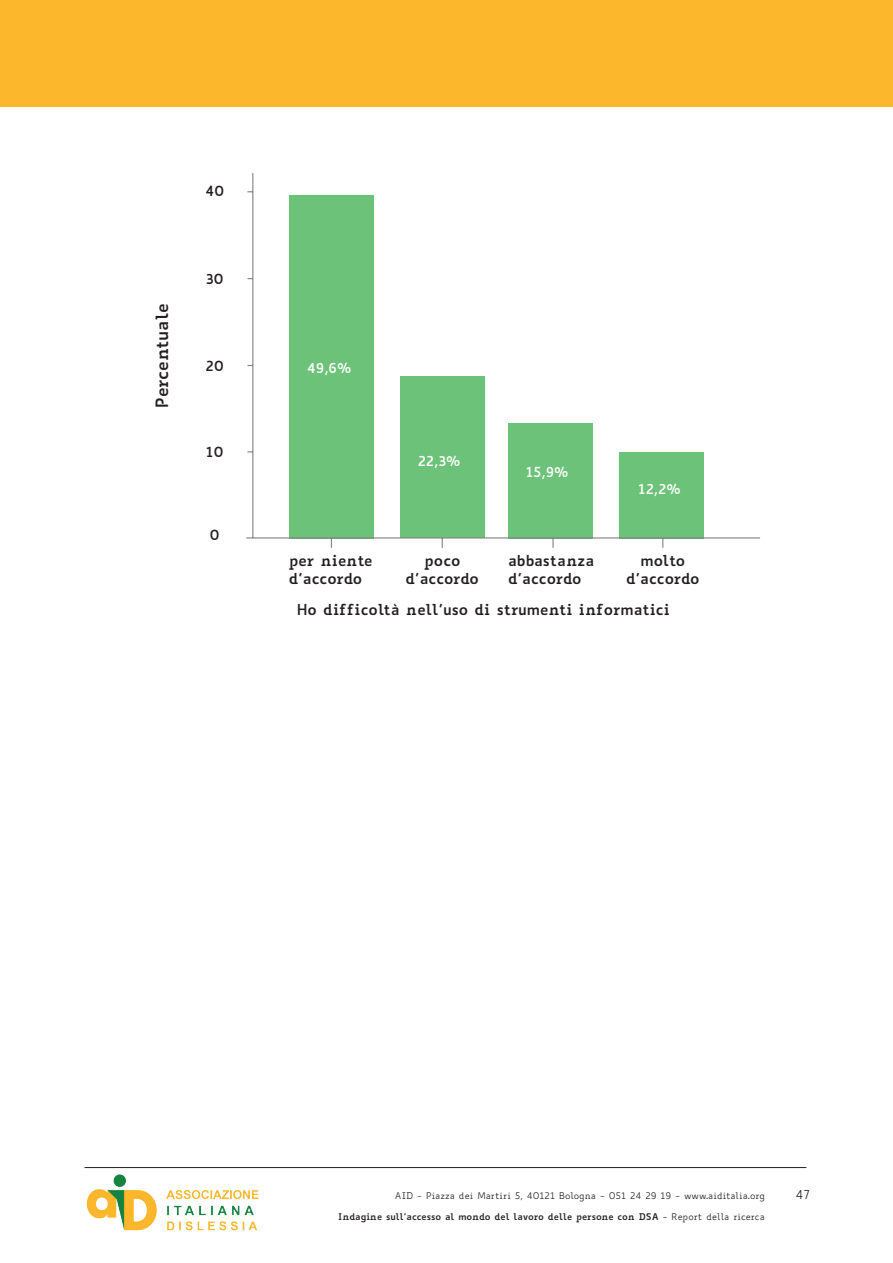
<style>
.page{position:relative;width:893px;height:1263px;background:#fff}
.page>*{position:absolute;margin:0;border:0;box-sizing:border-box;transform-origin:0 0}
.t1{font:700 16.65px "Biancoenero";color:#231f20}
.t2{font:700 14.85px/17.7px "Biancoenero";color:#231f20}
.t3{font:700 13.8px "Biancoenero";color:#231f20}
.t4{font:700 13.5px "Biancoenero";color:#fff}
.t5{font:12px "Biancoenero";color:#231f20}
.t6{font:700 9px "Biancoenero";color:#231f20}
.t7{font:9px "Biancoenero";color:#231f20}
.s1{font-weight:400}
</style>
<div class="page">
<div style="left:0;top:0;width:893px;height:107px;background:#fcb72c"></div>
<div style="left:619px;top:452px;width:85px;height:86px;background:#6dc279"></div>
<div style="left:508px;top:423px;width:85px;height:115px;background:#6dc279"></div>
<div style="left:400px;top:376px;width:84px;height:162px;background:#6dc279"></div>
<div style="left:289px;top:195px;width:85px;height:343px;background:#6dc279"></div>
<hr style="left:246px;top:537px;width:514px;height:1px;background:#808285">
<hr style="left:252px;top:173px;width:1px;height:365px;background:#808285">
<svg style="left:552px;top:538px;width:2px;height:10px"></svg>
<img style="left:86px;top:1174px;width:173px;height:57px">
<hr style="left:85px;top:1167px;width:721px;height:1px;background:#231f20">
<p class="t1" style="left:147px;top:408px;width:106px;rotate:-90deg">Percentuale</p>
<p class="t3" style="left:205px;top:179px;width:21px">40</p>
<p class="t3" style="left:206px;top:267px;width:20px">30</p>
<p class="t3" style="left:205px;top:353px;width:20px">20</p>
<p class="t3" style="left:206px;top:440px;width:19px">10</p>
<p class="t3" style="left:210px;top:522px;width:12px">0</p>
<p class="t4" style="left:307px;top:356px;width:46px">49,6%</p>
<p class="t4" style="left:418px;top:449px;width:44px">22,3%</p>
<p class="t4" style="left:526px;top:460px;width:44px">15,9%</p>
<p class="t4" style="left:638px;top:477px;width:44px">12,2%</p>
<p class="t2" style="left:289px;top:550px;width:85px">per niente d’accordo</p>
<p class="t2" style="left:406px;top:550px;width:75px;text-align:center">poco d’accordo</p>
<p class="t2" style="left:508px;top:550px;width:88px">abbastanza d’accordo</p>
<p class="t2" style="left:626px;top:550px;width:75px;text-align:center">molto d’accordo</p>
<p class="t2" style="left:297px;top:599px;width:375px">Ho difficoltà nell’uso di strumenti informatici</p>
<p class="t7" style="left:395px;top:1189px;width:371px">AID - Piazza dei Martiri 5, 40121 Bologna - 051 24 29 19 - www.aiditalia.org</p>
<p class="t5" style="left:795px;top:1186px;width:16px">47</p>
<p class="t6" style="left:338px;top:1209px;width:428px">Indagine sull’accesso al mondo del lavoro delle persone con DSA <span class="s1">- Report della ricerca</span></p>
</div>
